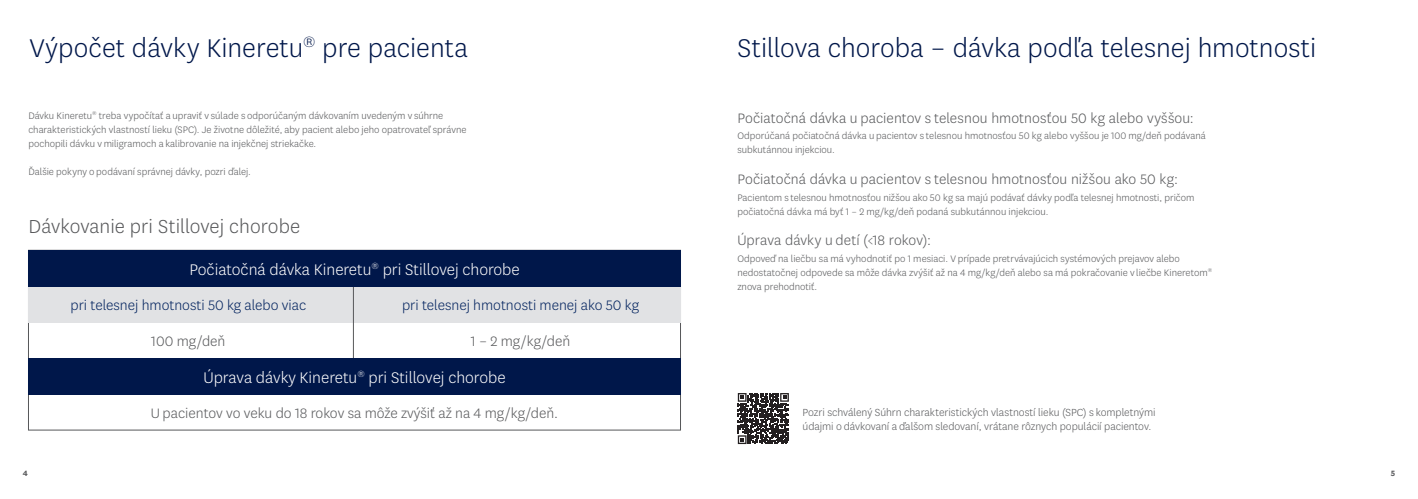
<style>
.page{position:relative;width:1418px;height:499px;background:#fff}
.page>*{position:absolute;margin:0;border:0;box-sizing:border-box;transform-origin:0 0}
.Head{font:300 30px "National";color:#00174a}
.Head-2{font:300 22px "National";color:#57585a}
.Subhead{font:300 18px "National";color:#fff}
.Head-3{font:300 16px "National";letter-spacing:.005em;color:#57585a}
.Subhead-2{font:300 16px "National";color:#57585a}
.Subhead-3{font:300 16px "National";color:#00215d}
.Body{font:300 12px/14px "National";letter-spacing:-.005em;color:#57585a}
.Body-2{font:300 11px/14px "National";color:#57585a}
.Body-3{font:700 9px "National";color:#57585a}
</style>
<div class="page">
<div style="left:28px;top:286px;width:652px;height:36px;background:#e1e2e4"></div>
<hr style="left:353px;top:286px;width:1px;height:72px;background:#57585a">
<div style="left:28px;top:250px;width:652px;height:36px;background:#00174a"></div>
<div style="left:28px;top:358px;width:652px;height:36px;background:#00174a"></div>
<svg style="left:737px;top:393px;width:51px;height:51px"></svg>
<p class="Head" style="left:29px;top:29px;width:440px">Výpočet dávky Kineretu<sup>®</sup> pre pacienta</p>
<p class="Body-2" style="left:28px;top:108px;width:439px">Dávku Kineretu<sup>®</sup> treba vypočítať a upraviť v súlade s odporúčaným dávkovaním uvedeným v súhrne charakteristických vlastností lieku (SPC). Je životne dôležité, aby pacient alebo jeho opatrovateľ správne pochopili dávku v miligramoch a kalibrovanie na injekčnej striekačke.</p>
<p class="Body-2" style="left:28px;top:164px;width:224px">Ďalšie pokyny o podávaní správnej dávky, pozri ďalej.</p>
<p class="Head-2" style="left:29px;top:213px;width:273px">Dávkovanie pri Stillovej chorobe</p>
<p class="Subhead" style="left:189px;top:258px;width:332px">Počiatočná dávka Kineretu<sup>®</sup> pri Stillovej chorobe</p>
<p class="Subhead-3" style="left:71px;top:295px;width:237px">pri telesnej hmotnosti 50 kg alebo viac</p>
<p class="Subhead-3" style="left:402px;top:295px;width:238px">pri telesnej hmotnosti menej ako 50 kg</p>
<p class="Subhead-2" style="left:151px;top:331px;width:76px">100 mg/deň</p>
<p class="Subhead-2" style="left:471px;top:331px;width:101px">1 – 2 mg/kg/deň</p>
<p class="Subhead" style="left:203px;top:366px;width:304px">Úprava dávky Kineretu<sup>®</sup> pri Stillovej chorobe</p>
<p class="Subhead-2" style="left:151px;top:403px;width:409px">U pacientov vo veku do 18 rokov sa môže zvýšiť až na 4 mg/kg/deň.</p>
<p class="Head" style="left:737px;top:29px;width:580px">Stillova choroba – dávka podľa telesnej hmotnosti</p>
<p class="Head-3" style="left:737px;top:108px;width:458px">Počiatočná dávka u pacientov s telesnou hmotnosťou 50 kg alebo vyššou:</p>
<p class="Body-2" style="left:737px;top:129px;width:470px">Odporúčaná počiatočná dávka u pacientov s telesnou hmotnosťou 50 kg alebo vyššou je 100 mg/deň podávaná subkutánnou injekciou.</p>
<p class="Head-3" style="left:737px;top:169px;width:442px">Počiatočná dávka u pacientov s telesnou hmotnosťou nižšou ako 50 kg:</p>
<p class="Body-2" style="left:737px;top:190px;width:458px">Pacientom s telesnou hmotnosťou nižšou ako 50 kg sa majú podávať dávky podľa telesnej hmotnosti, pričom počiatočná dávka má byť 1 – 2 mg/kg/deň podaná subkutánnou injekciou.</p>
<p class="Head-3" style="left:737px;top:230px;width:195px">Úprava dávky u detí (&lt;18 rokov):</p>
<p class="Body-2" style="left:737px;top:251px;width:476px">Odpoveď na liečbu sa má vyhodnotiť po 1 mesiaci. V prípade pretrvávajúcich systémových prejavov alebo nedostatočnej odpovede sa môže dávka zvýšiť až na 4 mg/kg/deň alebo sa má pokračovanie v liečbe Kineretom<sup>® </sup>znova prehodnotiť.</p>
<p class="Body" style="left:802px;top:405px;width:354px">Pozri schválený Súhrn charakteristických vlastností lieku (SPC) s kompletnými údajmi o dávkovaní a ďalšom sledovaní, vrátane rôznych populácií pacientov.</p>
<p class="Body-3" style="left:23px;top:466px;width:7px">4</p>
<p class="Body-3" style="left:1390px;top:466px;width:6px">5</p>
</div>
